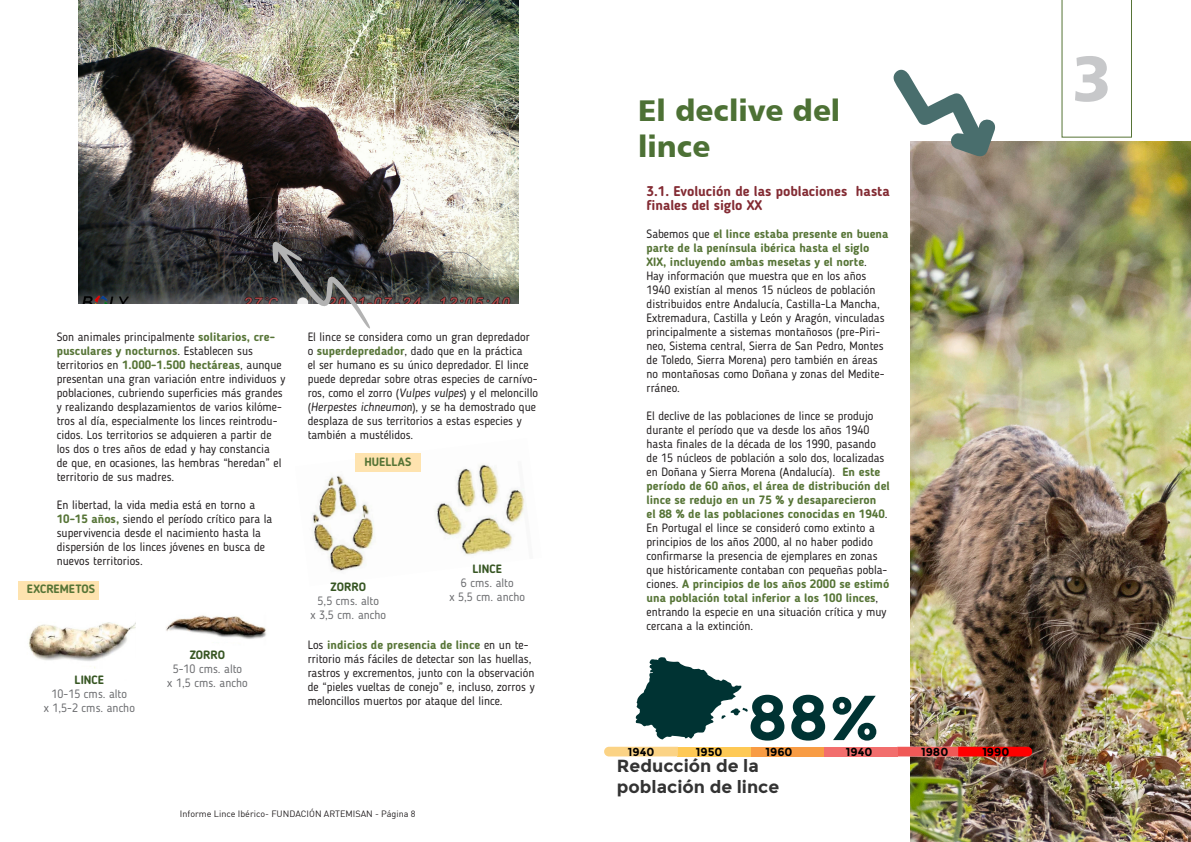
<style>
.page{position:relative;width:1191px;height:842px;background:#fff}
.page>*{position:absolute;margin:0;border:0;box-sizing:border-box;transform-origin:0 0}
.t1{font:65px "Humanist 777 BT Black B";color:#c7c8ca}
.t2{font:700 63.4px "Montserrat";color:#033}
.t3{font:30px "Humanist 777 BT Black B";color:#4d7135}
.t4{font:700 17.5px/21.4px "Montserrat";color:#333}
.t5{font:700 14px/14px "Blogger Sans";color:#832b33}
.t6{font:12px/14px "Blogger Sans";color:#231f20}
.t7{font:12px "Blogger Sans";color:#6c6d70}
.t8{font:700 12px "Blogger Sans";color:#375623}
.t9{font:700 12px "Blogger Sans";color:#567436}
.t10{font:700 11.5px "Montserrat";color:#000}
.t11{font:9px "DIN";color:#231f20}
.s1{font-weight:700;color:#567436}
.s2{font-style:italic}
</style>
<div class="page">
<div style="left:18px;top:581px;width:81px;height:19px;background:#fee3af"></div>
<img style="left:312px;top:453px;width:214px;height:118px">
<img style="left:79px;top:0;width:439px;height:303px">
<img style="left:28px;top:622px;width:108px;height:47px">
<img style="left:166px;top:615px;width:100px;height:24px">
<div style="left:356px;top:454px;width:65px;height:18px;background:#fee3af"></div>
<svg style="left:272px;top:241px;width:98px;height:88px"></svg>
<svg style="left:1061px;top:0;width:71px;height:138px"></svg>
<img style="left:910px;top:142px;width:281px;height:700px">
<svg style="left:897px;top:747px;width:135px;height:9px"></svg>
<div style="left:824px;top:747px;width:73px;height:9px;background:#f26e6d"></div>
<div style="left:750px;top:747px;width:74px;height:9px;background:#f89c44"></div>
<div style="left:677px;top:747px;width:73px;height:9px;background:#fec955"></div>
<svg style="left:604px;top:747px;width:74px;height:9px"></svg>
<svg style="left:636px;top:657px;width:111px;height:82px"></svg>
<svg style="left:893px;top:69px;width:102px;height:88px"></svg>
<p class="t6" style="left:57px;top:330px;width:230px">Son animales principalmente <span class="s1">solitarios, cre&shy;pusculares y nocturnos</span>. Establecen sus territorios en <span class="s1">1.000-1.500 hectáreas</span>, aunque presentan una gran variación entre individuos y poblaciones, cubriendo superficies más grandes y realizando desplazamientos de varios kilóme&shy;tros al día, especialmente los linces reintrodu&shy;cidos. Los territorios se adquieren a partir de los dos o tres años de edad y hay constancia<br>de que, en ocasiones, las hembras “heredan” el territorio de sus madres.</p>
<p class="t6" style="left:57px;top:498px;width:217px">En libertad, la vida media está en torno a <span class="s1">10-15 años,</span> siendo el período crítico para la supervivencia desde el nacimiento hasta la dispersión de los linces jóvenes en busca de nuevos territorios.</p>
<p class="t9" style="left:27px;top:582px;width:70px">EXCREMETOS</p>
<p class="t8" style="left:75px;top:672px;width:31px">LINCE</p>
<p class="t7" style="left:52px;top:686px;width:77px">10-15 cms. alto</p>
<p class="t7" style="left:44px;top:700px;width:93px">x 1,5-2 cms. ancho</p>
<p class="t8" style="left:190px;top:647px;width:37px">ZORRO</p>
<p class="t7" style="left:173px;top:661px;width:71px">5-10 cms. alto</p>
<p class="t7" style="left:167px;top:675px;width:82px">x 1,5 cms. ancho</p>
<p class="t6" style="left:308px;top:330px;width:232px">El lince se considera como un gran depredador o <span class="s1">superdepredador</span>, dado que en la práctica<br>el ser humano es su único depredador. El lince puede depredar sobre otras especies de carnívo&shy;ros, como el zorro (<span class="s2">Vulpes vulpes</span>) y el meloncillo (<span class="s2">Herpestes ichneumon</span>), y se ha demostrado que desplaza de sus territorios a estas especies y también a mustélidos.</p>
<p class="t9" style="left:364px;top:454px;width:49px">HUELLAS</p>
<p class="t8" style="left:330px;top:580px;width:37px">ZORRO</p>
<p class="t7" style="left:317px;top:594px;width:63px">5,5 cms. alto</p>
<p class="t7" style="left:310px;top:608px;width:77px">x 3,5 cm. ancho</p>
<p class="t8" style="left:472px;top:561px;width:31px">LINCE</p>
<p class="t7" style="left:461px;top:575px;width:54px">6 cms. alto</p>
<p class="t7" style="left:449px;top:589px;width:77px">x 5,5 cm. ancho</p>
<p class="t6" style="left:308px;top:638px;width:228px">Los <span class="s1">indicios de presencia de lince</span> en un te&shy;rritorio más fáciles de detectar son las huellas, rastros y excrementos, junto con la observación de “pieles vueltas de conejo” e, incluso, zorros y meloncillos muertos por ataque del lince.</p>
<p class="t11" style="left:180px;top:808px;width:237px">Informe Lince Ibérico- FUNDACIÓN ARTEMISAN - Página 8</p>
<p class="t3" style="left:638px;top:91px;width:204px">El declive del</p>
<p class="t3" style="left:638px;top:127px;width:74px">lince</p>
<p class="t5" style="left:646px;top:184px;width:245px">3.1. Evolución de las poblaciones hasta finales del siglo XX</p>
<p class="t6" style="left:646px;top:227px;width:243px">Sabemos que <span class="s1">el lince estaba presente en buena parte de la península ibérica hasta el siglo XIX, incluyendo ambas mesetas y el norte</span>.<br>Hay información que muestra que en los años 1940 existían al menos 15 núcleos de población distribuidos entre Andalucía, Castilla-La Mancha, Extremadura, Castilla y León y Aragón, vinculadas principalmente a sistemas montañosos (pre-Piri&shy;neo, Sistema central, Sierra de San Pedro, Montes de Toledo, Sierra Morena) pero también en áreas no montañosas como Doñana y zonas del Medite&shy;rráneo.</p>
<p class="t6" style="left:646px;top:409px;width:245px">El declive de las poblaciones de lince se produjo durante el período que va desde los años 1940 hasta finales de la década de los 1990, pasando de 15 núcleos de población a solo dos, localizadas en Doñana y Sierra Morena (Andalucía). <span class="s1">En este período de 60 años, el área de distribución del lince se redujo en un 75 % y desaparecieron<br>el 88 % de las poblaciones conocidas en 1940</span>.<br>En Portugal el lince se consideró como extinto a principios de los años 2000, al no haber podido confirmarse la presencia de ejemplares en zonas que históricamente contaban con pequeñas pobla&shy;ciones. <span class="s1">A principios de los años 2000 se estimó una población total inferior a los 100 linces</span>, entrando la especie en una situación crítica y muy cercana a la extinción.</p>
<p class="t2" style="left:747px;top:690px;width:135px">88%</p>
<p class="t10" style="left:628px;top:747px;width:28px">1940</p>
<p class="t10" style="left:695px;top:747px;width:28px">1950</p>
<p class="t10" style="left:765px;top:747px;width:29px">1960</p>
<p class="t10" style="left:846px;top:747px;width:28px">1940</p>
<p class="t10" style="left:921px;top:747px;width:29px">1980</p>
<p class="t10" style="left:982px;top:747px;width:29px">1990</p>
<p class="t4" style="left:617px;top:756px;width:164px">Reducción de la población de lince</p>
<p class="t1" style="left:1072px;top:37px;width:42px">3</p>
</div>
